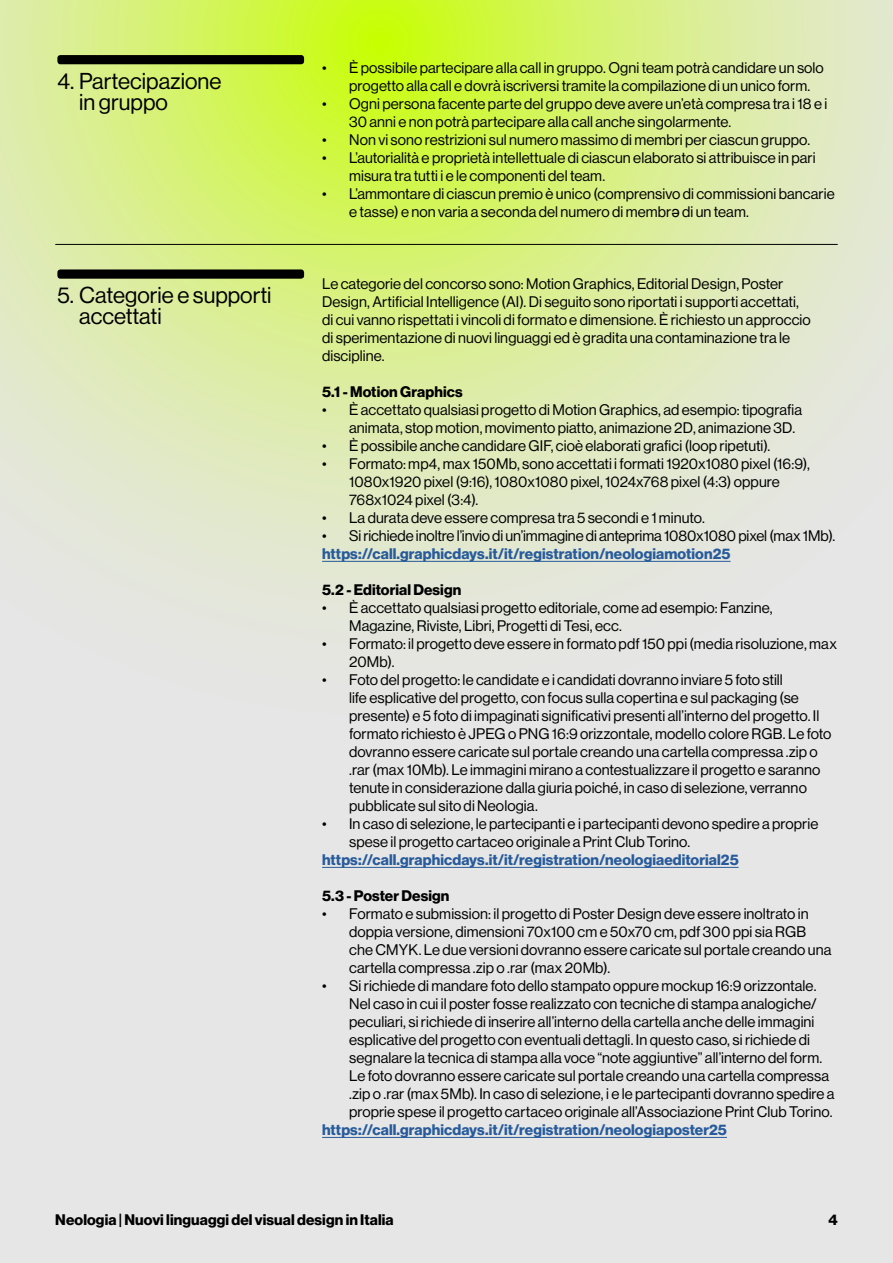
<style>
.page{position:relative;width:893px;height:1263px;background:#e6e6e6}
.page>*{position:absolute;margin:0;border:0;box-sizing:border-box;transform-origin:0 0}
.t1{font:22.5px/21px "N Haas Grotesk DS Std 55 Rg";color:#000}
.t2{font:15px/18px "N Haas Grotesk DS Std 55 Rg";letter-spacing:.005em;color:#000}
.t3{font:15px "N Haas Grotesk DS Std 75 Bd";letter-spacing:.01em;color:#275b9b}
.t4{font:15px "N Haas Grotesk DS Std 75 Bd";letter-spacing:.01em;color:#000}
.s1{font-family:"Arial"}
</style>
<div class="page">
<svg style="left:0;top:0;width:893px;height:624px"></svg>
<div style="left:57px;top:55px;width:247px;height:9px;background:#000;border-radius:3px"></div>
<div style="left:57px;top:269px;width:247px;height:10px;background:#000;border-radius:3px"></div>
<hr style="left:322px;top:561px;width:409px;height:1px;background:#275b9b">
<hr style="left:322px;top:867px;width:417px;height:1px;background:#275b9b">
<hr style="left:322px;top:1137px;width:405px;height:1px;background:#275b9b">
<hr style="left:55px;top:244px;width:783px;height:1px;background:#000">
<h1 class="t1" style="left:79px;top:70px;width:144px;text-indent:-22px">4. Partecipazione in gruppo</h1>
<h1 class="t1" style="left:79px;top:285px;width:194px;text-indent:-22px">5. Categorie e supporti accettati</h1>
<p class="t2" style="left:349px;top:59px;width:476px;text-indent:-27px">• È possibile partecipare alla call in gruppo. Ogni team potrà candidare un solo progetto alla call e dovrà iscriversi tramite la compilazione di un unico form.</p>
<p class="t2" style="left:349px;top:95px;width:480px;text-indent:-27px">• Ogni persona facente parte del gruppo deve avere un’età compresa tra i 18 e i<br>30 anni e non potrà partecipare alla call anche singolarmente.</p>
<p class="t2" style="left:322px;top:131px;width:490px">• Non vi sono restrizioni sul numero massimo di membri per ciascun gruppo.</p>
<p class="t2" style="left:349px;top:149px;width:468px;text-indent:-27px">• L’autorialità e proprietà intellettuale di ciascun elaborato si attribuisce in pari misura tra tutti i e le componenti del team.</p>
<p class="t2" style="left:349px;top:185px;width:487px;text-indent:-27px">• L’ammontare di ciascun premio è unico (comprensivo di commissioni bancarie e tasse) e non varia a seconda del numero di membr<span class="s1">ə</span> di un team.</p>
<p class="t2" style="left:322px;top:275px;width:490px">Le categorie del concorso sono: Motion Graphics, Editorial Design, Poster Design, Artificial Intelligence (AI). Di seguito sono riportati i supporti accettati, di cui vanno rispettati i vincoli di formato e dimensione. È richiesto un approccio di sperimentazione di nuovi linguaggi ed è gradita una contaminazione tra le discipline.</p>
<p class="t4" style="left:322px;top:383px;width:142px">5.1 - Motion Graphics</p>
<p class="t2" style="left:349px;top:401px;width:454px;text-indent:-27px">• È accettato qualsiasi progetto di Motion Graphics, ad esempio: tipografia animata, stop motion, movimento piatto, animazione 2D, animazione 3D.</p>
<p class="t2" style="left:322px;top:437px;width:450px">• È possibile anche candidare GIF, cioè elaborati grafici (loop ripetuti).</p>
<p class="t2" style="left:349px;top:455px;width:462px;text-indent:-27px">• Formato: mp4, max 150Mb, sono accettati i formati 1920x1080 pixel (16:9),<br>1080x1920 pixel (9:16), 1080x1080 pixel, 1024x768 pixel (4:3) oppure<br>768x1024 pixel (3:4).</p>
<p class="t2" style="left:322px;top:509px;width:384px">• La durata deve essere compresa tra 5 secondi e 1 minuto.</p>
<p class="t2" style="left:322px;top:527px;width:515px">• Si richiede inoltre l’invio di un’immagine di anteprima 1080x1080 pixel (max 1Mb).</p>
<p class="t3" style="left:322px;top:545px;width:410px">https://call.graphicdays.it/it/registration/neologiamotion25</p>
<p class="t4" style="left:322px;top:581px;width:141px">5.2 - Editorial Design</p>
<p class="t2" style="left:349px;top:599px;width:425px;text-indent:-27px">• È accettato qualsiasi progetto editoriale, come ad esempio: Fanzine,<br>Magazine, Riviste, Libri, Progetti di Tesi, ecc.</p>
<p class="t2" style="left:349px;top:635px;width:489px;text-indent:-27px">• Formato: il progetto deve essere in formato pdf 150 ppi (media risoluzione, max<br>20Mb).</p>
<p class="t2" style="left:349px;top:671px;width:484px;text-indent:-27px">• Foto del progetto: le candidate e i candidati dovranno inviare 5 foto still<br>life esplicative del progetto, con focus sulla copertina e sul packaging (se presente) e 5 foto di impaginati significativi presenti all’interno del progetto. Il formato richiesto è JPEG o PNG 16:9 orizzontale, modello colore RGB. Le foto dovranno essere caricate sul portale creando una cartella compressa .zip o .rar (max 10Mb). Le immagini mirano a contestualizzare il progetto e saranno tenute in considerazione dalla giuria poiché, in caso di selezione, verranno pubblicate sul sito di Neologia.</p>
<p class="t2" style="left:349px;top:815px;width:471px;text-indent:-27px">• In caso di selezione, le partecipanti e i partecipanti devono spedire a proprie spese il progetto cartaceo originale a Print Club Torino.</p>
<p class="t3" style="left:322px;top:851px;width:418px">https://call.graphicdays.it/it/registration/neologiaeditorial25</p>
<p class="t4" style="left:322px;top:887px;width:129px">5.3 - Poster Design</p>
<p class="t2" style="left:349px;top:905px;width:484px;text-indent:-27px">• Formato e submission: il progetto di Poster Design deve essere inoltrato in doppia versione, dimensioni 70x100 cm e 50x70 cm, pdf 300 ppi sia RGB che CMYK. Le due versioni dovranno essere caricate sul portale creando una cartella compressa .zip o .rar (max 20Mb).</p>
<p class="t2" style="left:349px;top:977px;width:487px;text-indent:-27px">• Si richiede di mandare foto dello stampato oppure mockup 16:9 orizzontale.<br>Nel caso in cui il poster fosse realizzato con tecniche di stampa analogiche/ peculiari, si richiede di inserire all’interno della cartella anche delle immagini esplicative del progetto con eventuali dettagli. In questo caso, si richiede di segnalare la tecnica di stampa alla voce “note aggiuntive” all’interno del form.<br>Le foto dovranno essere caricate sul portale creando una cartella compressa .zip o .rar (max 5Mb). In caso di selezione, i e le partecipanti dovranno spedire a proprie spese il progetto cartaceo originale all’Associazione Print Club Torino.</p>
<p class="t3" style="left:322px;top:1121px;width:406px">https://call.graphicdays.it/it/registration/neologiaposter25</p>
<p class="t4" style="left:55px;top:1211px;width:340px">Neologia | Nuovi linguaggi del visual design in Italia</p>
<p class="t4" style="left:828px;top:1211px;width:11px">4</p>
</div>
